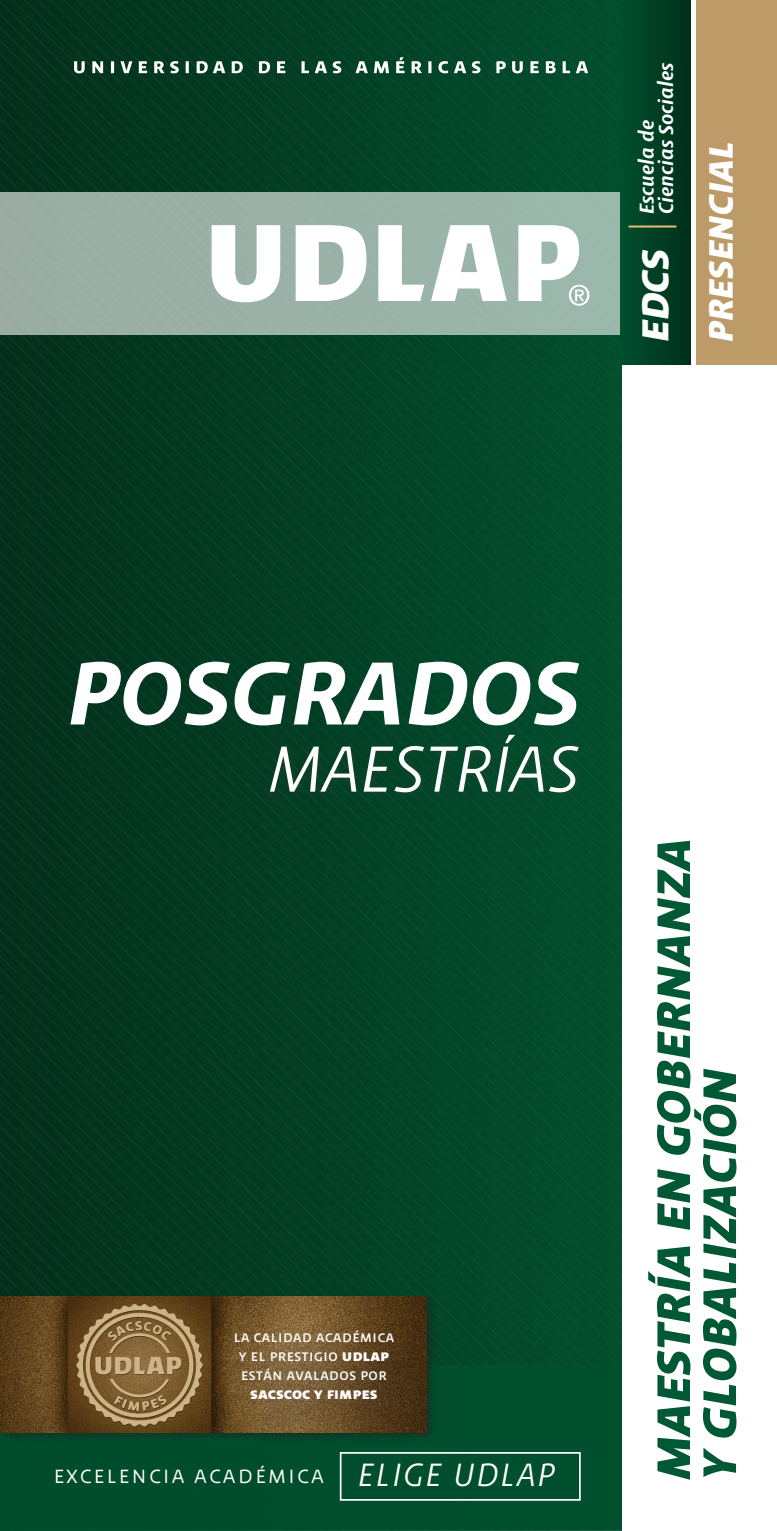
<style>
.page{position:relative;width:777px;height:1531px;background:#fff}
.page>*{position:absolute;margin:0;border:0;box-sizing:border-box;transform-origin:0 0}
.t1{font:italic 700 95.2px "Udlap Text";color:#fff}
.t2{font:italic 300 69.2px "Udlap Text";color:#fff}
.t3{font:italic 900 50px "Udlap Text";color:#005835}
.t4{font:italic 900 40px "Udlap Text";color:#fff}
.t5{font:italic 900 36px "Udlap Text";color:#fff}
.t6{font:italic 300 34.4px "Udlap Text";letter-spacing:.05em;color:#fff}
.t7{font:300 24.6px "Udlap Text Sc";letter-spacing:.06em;color:#fff}
.t8{font:700 22px "Udlap Text Sc";letter-spacing:.185em;color:#fff}
.t9{font:italic 700 21.6px "Udlap Display";color:#fff}
.t10{font:16px/19px "Udlap Text Sc";color:#fefcfd;text-align:center}
.t11{font:900 16px "Udlap Text Sc";color:#fefcfd}
.s1{font-weight:900}
</style>
<div class="page">
<img style="left:0;top:0;width:621px;height:1366px">
<div style="left:0;top:1366px;width:621px;height:165px;background:#00502e"></div>
<div style="left:0;top:1294px;width:436px;height:148px;background:#231f20;opacity:.5"></div>
<img style="left:0;top:1297px;width:426px;height:135px">
<svg style="left:224px;top:1319px;width:214px;height:123px;background:#5e4d29"></svg>
<div style="left:0;top:192px;width:621px;height:143px;background:#99b1a7"></div>
<div style="left:266px;top:730px;width:322px;height:72px;background:#c45c29;opacity:.1"></div>
<div style="left:340px;top:1452px;width:240px;height:48px;border:2px solid #fff"></div>
<svg style="left:212px;top:225px;width:68px;height:77px"></svg>
<svg style="left:431px;top:225px;width:76px;height:76px"></svg>
<svg style="left:378px;top:225px;width:46px;height:76px"></svg>
<svg style="left:518px;top:225px;width:71px;height:81px"></svg>
<svg style="left:296px;top:225px;width:70px;height:76px"></svg>
<div style="left:696px;top:0;width:81px;height:365px;background:#bc9b69"></div>
<div style="left:620px;top:0;width:71px;height:365px;background:linear-gradient(to right,#004f2d,#012f1b)"></div>
<hr style="left:628px;top:225px;width:48px;height:2px;background:#e9bb6e">
<h3 class="t8" style="left:72px;top:53px;width:518px">universidad de las américas puebla</h3>
<p class="t9" style="left:653px;top:215px;width:154px;rotate:-90deg">Ciencias Sociales</p>
<p class="t4" style="left:630px;top:344px;width:96px;rotate:-90deg">EDCS</p>
<p class="t9" style="left:634px;top:215px;width:96px;rotate:-90deg">Escuela de</p>
<p class="t5" style="left:698px;top:344px;width:202px;rotate:-90deg">PRESENCIAL</p>
<h1 class="t1" style="left:62px;top:636px;width:515px">POSGRADOS</h1>
<h2 class="t2" style="left:265px;top:731px;width:313px">MAESTRÍAS</h2>
<p class="t10" style="left:233px;top:1327px;width:162px">la calidad académica y el prestigio <span class="s1">udlap </span>están avalados por</p>
<p class="t11" style="left:250px;top:1383px;width:129px">sacscoc y fimpes</p>
<h3 class="t7" style="left:53px;top:1462px;width:272px">excelencia académica</h3>
<h3 class="t6" style="left:356px;top:1456px;width:198px">ELIGE UDLAP</h3>
<p class="t3" style="left:642px;top:1482px;width:643px;rotate:-90deg">MAESTRÍA EN GOBERNANZA</p>
<p class="t3" style="left:688px;top:1482px;width:415px;rotate:-90deg">Y GLOBALIZACIÓN</p>
</div>
